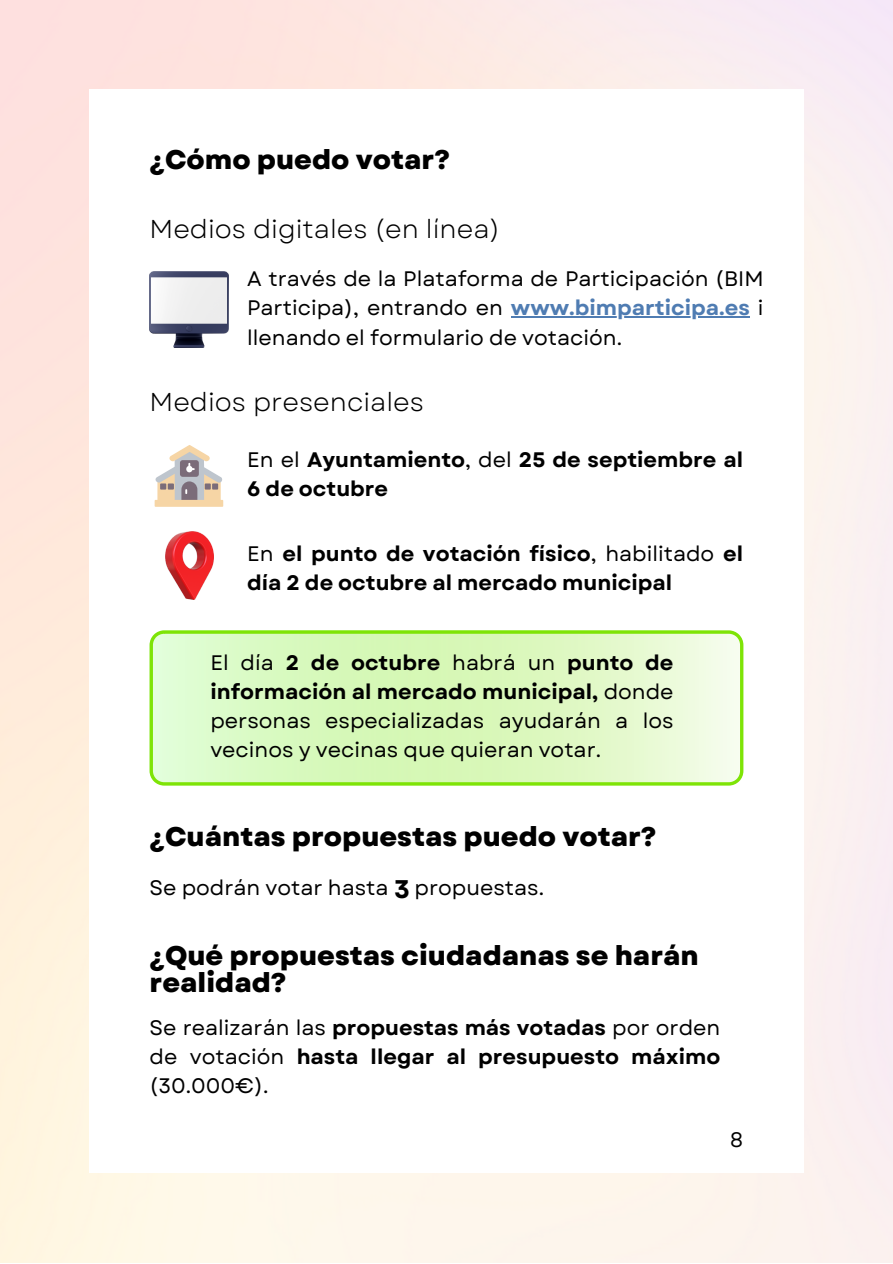
<style>
.page{position:relative;width:893px;height:1264px;background:#fff}
.page>*{position:absolute;margin:0;border:0;box-sizing:border-box;transform-origin:0 0}
.t1{font:800 27px/27px "Garet";color:#000}
.t2{font:25.8px "Garet";color:#000}
.t3{font:700 25.5px "Garet";color:#000}
.t4{font:21px/29.2px "Garet";color:#000;text-align:justify}
.t5{font:700 21px/29.2px "Garet";color:#000}
.s1{font-weight:700;color:#4f7cb2}
.s2{font-weight:400}
.s3{font-weight:700}
</style>
<div class="page">
<img style="left:149px;top:271px;width:79px;height:77px">
<img style="left:165px;top:532px;width:48px;height:67px">
<svg style="left:149px;top:630px;width:594px;height:155px;background:#d9f8bc"></svg>
<div style="left:155px;top:500px;width:68px;height:7px;background:#f6d5a5"></div>
<svg style="left:155px;top:445px;width:67px;height:55px"></svg>
<hr style="left:511px;top:316px;width:238px;height:2px;background:#4f7cb2">
<p class="t1" style="left:149px;top:146px;width:302px">¿Cómo puedo votar?</p>
<p class="t2" style="left:149px;top:210px;width:352px">Medios digitales (en línea)</p>
<p class="t4" style="left:247px;top:264px;width:518px">A través de la Plataforma de Participación (BIM Participa), entrando en <span class="s1">www.bimparticipa.es</span> i llenando el formulario de votación.</p>
<p class="t2" style="left:149px;top:383px;width:276px">Medios presenciales</p>
<p class="t5" style="left:247px;top:445px;width:497px"><span class="s2">En el</span> Ayuntamiento<span class="s2">, del</span> 25 de septiembre al<br>6 de octubre</p>
<p class="t5" style="left:247px;top:539px;width:497px"><span class="s2">En</span> el punto de votación físico<span class="s2">, habilitado</span> el día 2 de octubre al mercado municipal</p>
<p class="t4" style="left:210px;top:648px;width:464px">El día <span class="s3">2 de octubre</span> habrá un <span class="s3">punto de información al mercado municipal,</span> donde personas especializadas ayudarán a los vecinos y vecinas que quieran votar.</p>
<p class="t1" style="left:149px;top:822px;width:508px">¿Cuántas propuestas puedo votar?</p>
<p class="t4" style="left:149px;top:873px;width:396px">Se podrán votar hasta propuestas.</p>
<p class="t3" style="left:394px;top:870px;width:17px">3</p>
<p class="t1" style="left:149px;top:941px;width:550px">¿Qué propuestas ciudadanas se harán realidad?</p>
<p class="t5" style="left:149px;top:1012px;width:572px;text-align:justify"><span class="s2">Se realizarán las</span> propuestas más votadas <span class="s2">por orden de votación</span> hasta llegar al presupuesto máximo <span class="s2">(30.000€).</span></p>
<p class="t4" style="left:730px;top:1124px;width:14px">8</p>
</div>
